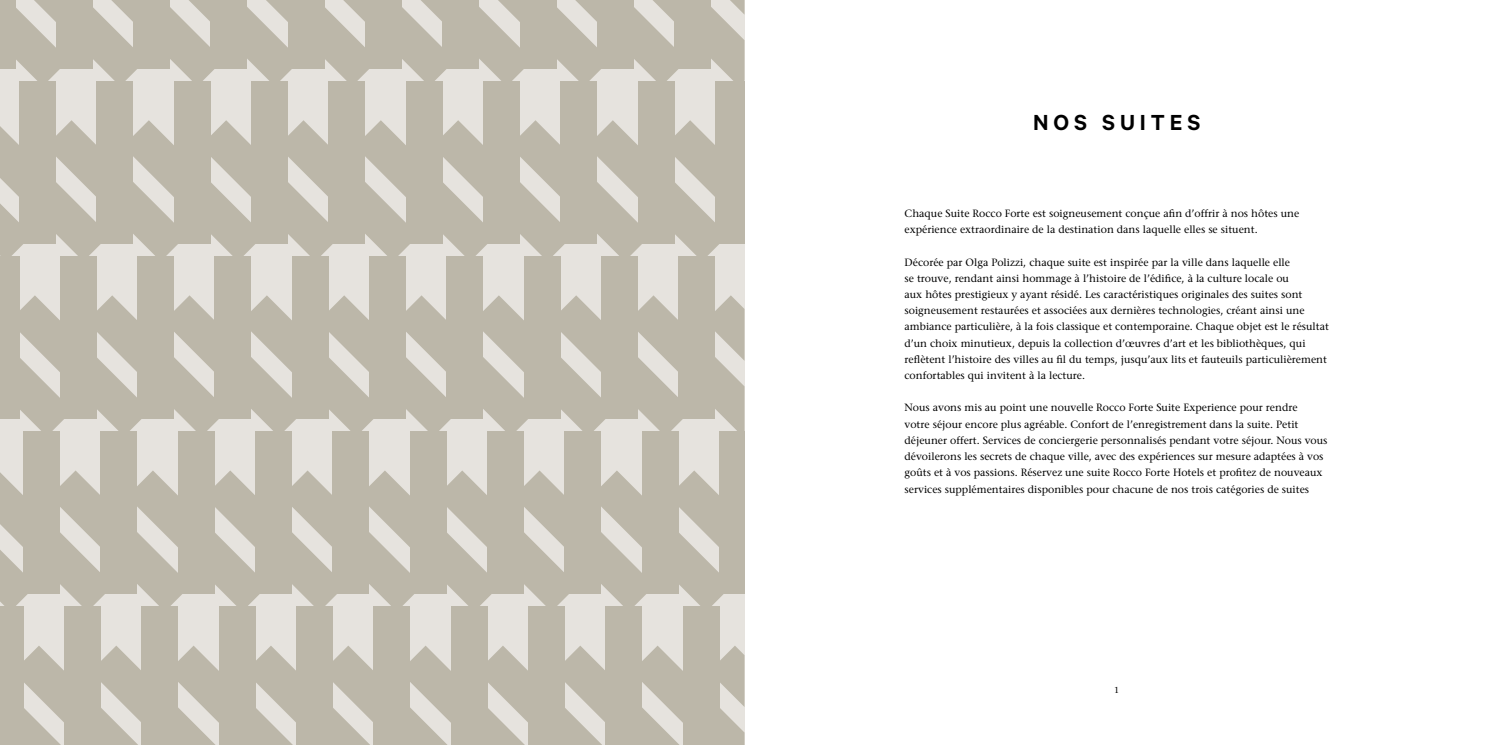
<style>
.page{position:relative;width:1489px;height:745px;background:#fff}
.page>*{position:absolute;margin:0;border:0;box-sizing:border-box;transform-origin:0 0}
.t1{font:600 24.5px "Calibre";letter-spacing:.2em;color:#000}
.t2{font:10.5px/16.2px "Stone Serif";color:#000}
.t3{font:8.75px "Stone Serif";color:#000}
</style>
<div class="page">
<div style="left:0;top:0;width:744px;height:744px;background:#e6e3de"></div>
<div style="left:19px;top:81px;width:37px;height:162px;background:#bcb7a9"></div>
<div style="left:97px;top:81px;width:36px;height:162px;background:#bcb7a9"></div>
<div style="left:174px;top:81px;width:36px;height:162px;background:#bcb7a9"></div>
<div style="left:251px;top:81px;width:37px;height:162px;background:#bcb7a9"></div>
<div style="left:328px;top:81px;width:37px;height:162px;background:#bcb7a9"></div>
<div style="left:406px;top:81px;width:36px;height:162px;background:#bcb7a9"></div>
<div style="left:483px;top:81px;width:37px;height:162px;background:#bcb7a9"></div>
<div style="left:560px;top:81px;width:37px;height:162px;background:#bcb7a9"></div>
<div style="left:638px;top:81px;width:36px;height:162px;background:#bcb7a9"></div>
<div style="left:715px;top:81px;width:29px;height:162px;background:#bcb7a9"></div>
<svg style="left:0;top:120px;width:744px;height:141px"></svg>
<svg style="left:0;top:0;width:744px;height:86px"></svg>
<div style="left:0;top:256px;width:19px;height:162px;background:#bcb7a9"></div>
<div style="left:60px;top:256px;width:37px;height:162px;background:#bcb7a9"></div>
<div style="left:137px;top:256px;width:37px;height:162px;background:#bcb7a9"></div>
<div style="left:215px;top:256px;width:36px;height:162px;background:#bcb7a9"></div>
<div style="left:292px;top:256px;width:36px;height:162px;background:#bcb7a9"></div>
<div style="left:369px;top:256px;width:37px;height:162px;background:#bcb7a9"></div>
<div style="left:446px;top:256px;width:37px;height:162px;background:#bcb7a9"></div>
<div style="left:524px;top:256px;width:36px;height:162px;background:#bcb7a9"></div>
<div style="left:601px;top:256px;width:37px;height:162px;background:#bcb7a9"></div>
<div style="left:678px;top:256px;width:37px;height:162px;background:#bcb7a9"></div>
<svg style="left:0;top:295px;width:744px;height:141px"></svg>
<div style="left:23px;top:431px;width:37px;height:162px;background:#bcb7a9"></div>
<div style="left:101px;top:431px;width:36px;height:162px;background:#bcb7a9"></div>
<div style="left:178px;top:431px;width:37px;height:162px;background:#bcb7a9"></div>
<div style="left:255px;top:431px;width:37px;height:162px;background:#bcb7a9"></div>
<div style="left:332px;top:431px;width:37px;height:162px;background:#bcb7a9"></div>
<div style="left:410px;top:431px;width:36px;height:162px;background:#bcb7a9"></div>
<div style="left:487px;top:431px;width:37px;height:162px;background:#bcb7a9"></div>
<div style="left:564px;top:431px;width:37px;height:162px;background:#bcb7a9"></div>
<div style="left:642px;top:431px;width:36px;height:162px;background:#bcb7a9"></div>
<div style="left:719px;top:431px;width:25px;height:162px;background:#bcb7a9"></div>
<svg style="left:0;top:470px;width:744px;height:141px"></svg>
<div style="left:0;top:605px;width:23px;height:139px;background:#bcb7a9"></div>
<div style="left:64px;top:605px;width:37px;height:139px;background:#bcb7a9"></div>
<div style="left:141px;top:605px;width:37px;height:139px;background:#bcb7a9"></div>
<div style="left:219px;top:605px;width:36px;height:139px;background:#bcb7a9"></div>
<div style="left:296px;top:605px;width:36px;height:139px;background:#bcb7a9"></div>
<div style="left:373px;top:605px;width:37px;height:139px;background:#bcb7a9"></div>
<div style="left:450px;top:605px;width:37px;height:139px;background:#bcb7a9"></div>
<div style="left:528px;top:605px;width:36px;height:139px;background:#bcb7a9"></div>
<div style="left:605px;top:605px;width:37px;height:139px;background:#bcb7a9"></div>
<div style="left:682px;top:605px;width:37px;height:139px;background:#bcb7a9"></div>
<svg style="left:23px;top:645px;width:721px;height:99px"></svg>
<h1 class="t1" style="left:1033px;top:108px;width:169px">NOS SUITES</h1>
<p class="t2" style="left:904px;top:205px;width:396px">Chaque Suite Rocco Forte est soigneusement conçue afin d’offrir à nos hôtes une expérience extraordinaire de la destination dans laquelle elles se situent.</p>
<p class="t2" style="left:904px;top:253px;width:426px">Décorée par Olga Polizzi, chaque suite est inspirée par la ville dans laquelle elle<br>se trouve, rendant ainsi hommage à l’histoire de l’édifice, à la culture locale ou<br>aux hôtes prestigieux y ayant résidé. Les caractéristiques originales des suites sont soigneusement restaurées et associées aux dernières technologies, créant ainsi une ambiance particulière, à la fois classique et contemporaine. Chaque objet est le résultat d’un choix minutieux, depuis la collection d’œuvres d’art et les bibliothèques, qui reflètent l’histoire des villes au fil du temps, jusqu’aux lits et fauteuils particulièrement confortables qui invitent à la lecture.</p>
<p class="t2" style="left:904px;top:399px;width:424px">Nous avons mis au point une nouvelle Rocco Forte Suite Experience pour rendre<br>votre séjour encore plus agréable. Confort de l’enregistrement dans la suite. Petit déjeuner offert. Services de conciergerie personnalisés pendant votre séjour. Nous vous dévoilerons les secrets de chaque ville, avec des expériences sur mesure adaptées à vos goûts et à vos passions. Réservez une suite Rocco Forte Hotels et profitez de nouveaux services supplémentaires disponibles pour chacune de nos trois catégories de suites</p>
<p class="t3" style="left:1114px;top:683px;width:7px">1</p>
</div>
